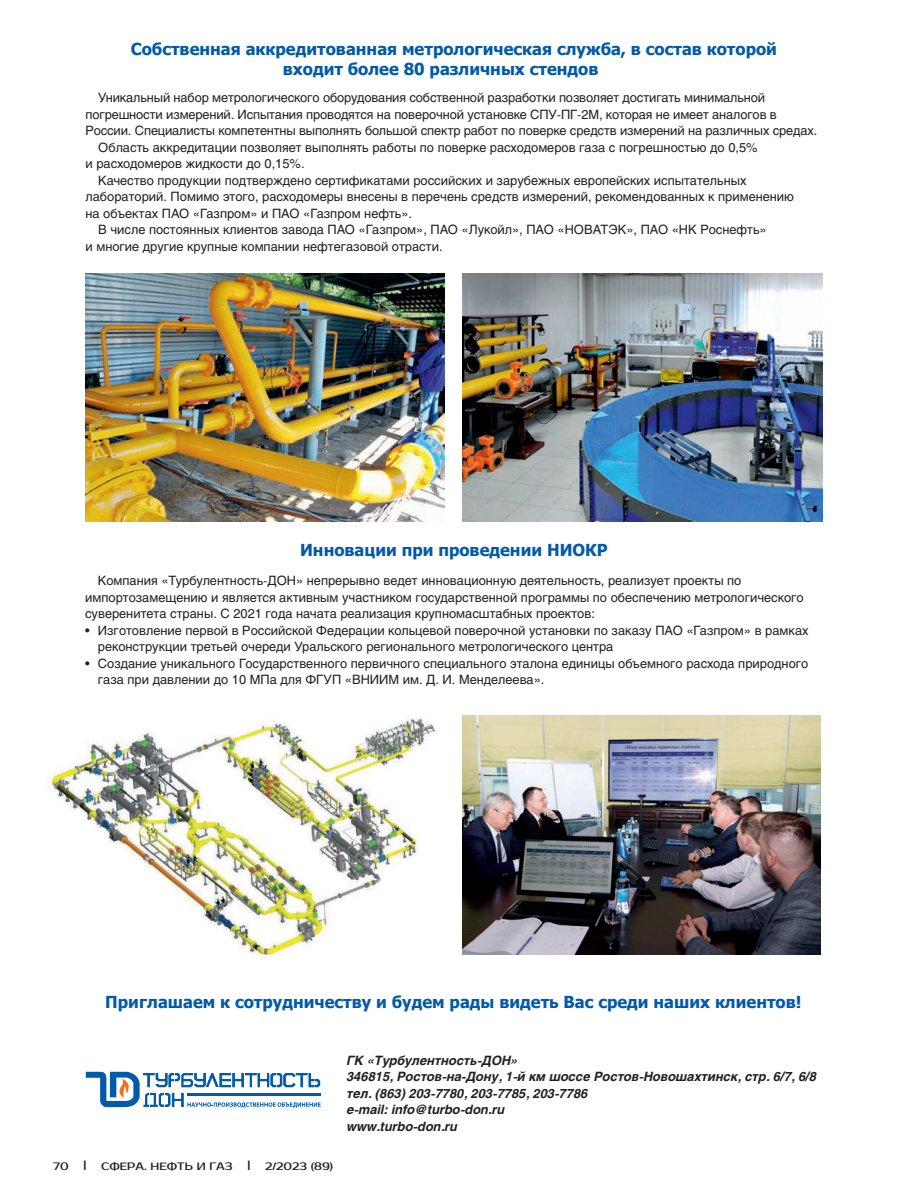
<style>
.page{position:relative;width:915px;height:1191px;background:#fff}
.page>*{position:absolute;margin:0;border:0;box-sizing:border-box;transform-origin:0 0}
.t1{font:700 16.5px/19.8px "Tahoma";color:#015aaa}
.t2{font:12.75px/16.5px "Helios";color:#231f20}
.t3{font:italic 700 12.75px/16.5px "Helios";color:#231f20}
.t4{font:10.5px "Prosto";color:#231f20}
</style>
<div class="page">
<img style="left:47px;top:718px;width:389px;height:241px">
<svg style="left:86px;top:1071px;width:234px;height:36px"></svg>
<img style="left:463px;top:274px;width:358px;height:247px">
<img style="left:86px;top:274px;width:359px;height:247px">
<img style="left:462px;top:715px;width:358px;height:240px">
<p class="t1" style="left:283px;top:40px;width:495px;text-indent:-152px">Собственная аккредитованная метрологическая служба, в состав которой входит более 80 различных стендов</p>
<p class="t2" style="left:98px;top:90px;width:668px">Уникальный набор метрологического оборудования собственной разработки позволяет достигать минимальной</p>
<p class="t2" style="left:85px;top:106px;width:692px">погрешности измерений. Испытания проводятся на поверочной установке СПУ-ПГ-2М, которая не имеет аналогов в</p>
<p class="t2" style="left:85px;top:123px;width:733px">России. Специалисты компетентны выполнять большой спектр работ по поверке средств измерений на различных средах.</p>
<p class="t2" style="left:98px;top:139px;width:660px">Область аккредитации позволяет выполнять работы по поверке расходомеров газа с погрешностью до 0,5%</p>
<p class="t2" style="left:85px;top:156px;width:220px">и расходомеров жидкости до 0,15%.</p>
<p class="t2" style="left:98px;top:172px;width:649px">Качество продукции подтверждено сертификатами российских и зарубежных европейских испытательных</p>
<p class="t2" style="left:85px;top:189px;width:709px">лабораторий. Помимо этого, расходомеры внесены в перечень средств измерений, рекомендованных к применению</p>
<p class="t2" style="left:85px;top:205px;width:328px">на объектах ПАО «Газпром» и ПАО «Газпром нефть».</p>
<p class="t2" style="left:98px;top:222px;width:669px">В числе постоянных клиентов завода ПАО «Газпром», ПАО «Лукойл», ПАО «НОВАТЭК», ПАО «НК Роснефть»</p>
<p class="t2" style="left:85px;top:238px;width:358px">и многие другие крупные компании нефтегазовой отрасти.</p>
<p class="t1" style="left:300px;top:541px;width:309px">Инновации при проведении НИОКР</p>
<p class="t2" style="left:85px;top:572px;width:719px;text-indent:13px">Компания «Турбулентность-ДОН» непрерывно ведет инновационную деятельность, реализует проекты по импортозамещению и является активным участником государственной программы по обеспечению метрологического суверенитета страны. С 2021 года начата реализация крупномасштабных проектов:</p>
<p class="t2" style="left:98px;top:622px;width:712px;text-indent:-13px">• Изготовление первой в Российской Федерации кольцевой поверочной установки по заказу ПАО «Газпром» в рамках реконструкции третьей очереди Уральского регионального метрологического центра</p>
<p class="t2" style="left:98px;top:655px;width:711px;text-indent:-13px">• Создание уникального Государственного первичного специального эталона единицы объемного расхода природного газа при давлении до 10 МПа для ФГУП «ВНИИМ им. Д. И. Менделеева».</p>
<p class="t1" style="left:105px;top:992px;width:697px">Приглашаем к сотрудничеству и будем рады видеть Вас среди наших клиентов!</p>
<p class="t4" style="left:53px;top:1159px;width:17px">70</p>
<p class="t4" style="left:83px;top:1158px;width:4px">|</p>
<p class="t4" style="left:101px;top:1159px;width:133px">СФЕРА. НЕФТЬ И ГАЗ</p>
<p class="t4" style="left:247px;top:1158px;width:4px">|</p>
<p class="t4" style="left:265px;top:1159px;width:69px">2/2023 (89)</p>
<p class="t3" style="left:347px;top:1052px;width:471px">ГК «Турбулентность-ДОН»<br>346815, Ростов-на-Дону, 1-й км шоссе Ростов-Новошахтинск, стр. 6/7, 6/8 тел. (863) 203-7780, 203-7785, 203-7786<br>e-mail: info@turbo-don.ru<br>www.turbo-don.ru</p>
</div>
